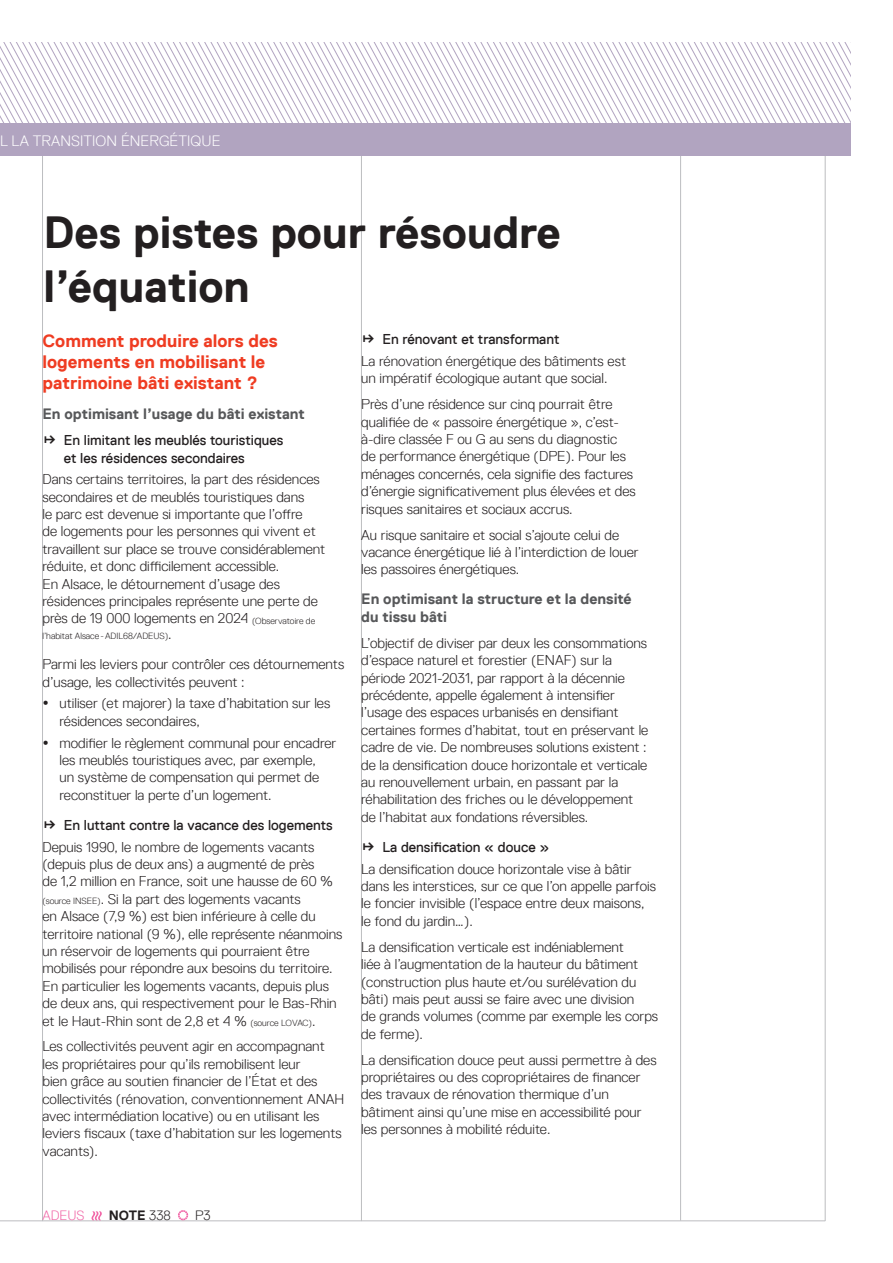
<style>
.page{position:relative;width:893px;height:1263px;background:#fff}
.page>*{position:absolute;margin:0;border:0;box-sizing:border-box;transform-origin:0 0}
.t1{font:700 45px/54px "Replica";color:#231f20}
.t2{font:700 18px/21px "Replica";color:#ef3c22}
.t3{font:700 15px/17.4px "Replica";color:#57585a}
.t4{font:300 15px "Replica";letter-spacing:.005em;color:#fff}
.t5{font:300 14.25px/17.4px "Replica";color:#231f20}
.t6{font:14.25px/17.4px "Replica";color:#231f20}
.t7{font:700 13.5px "Replica";color:#231f20}
.t8{font:300 13.5px "Replica";color:#f166a7}
.t9{font:300 13.5px "Replica";color:#231f20}
.t10{font:300 9px "Replica";color:#231f20}
.s1{font-family:"Polis Pictogrammes"}
.s2{font-size:9px}
.s3{font-size:14.25px}
.s4{font-family:"Polis Pictogrammes";font-weight:400}
.s5{font-weight:400}
.s6{font-weight:300}
</style>
<div class="page">
<hr style="left:0;top:1220px;width:825px;height:1px;background:#bcbdc0">
<hr style="left:825px;top:155px;width:1px;height:1066px;background:#bcbdc0">
<hr style="left:42px;top:155px;width:1px;height:1066px;background:#bcbdc0">
<svg style="left:92px;top:1211px;width:10px;height:9px"></svg>
<svg style="left:178px;top:1210px;width:10px;height:10px"></svg>
<hr style="left:361px;top:155px;width:1px;height:1066px;background:#bcbdc0">
<hr style="left:680px;top:155px;width:1px;height:1065px;background:#bcbdc0">
<div style="left:0;top:122px;width:850px;height:33px;background:#b1a4c0"></div>
<svg style="left:0;top:43px;width:850px;height:80px"></svg>
<p class="t4" style="left:0;top:132px;width:222px">L LA TRANSITION ÉNERGÉTIQUE</p>
<h1 class="t1" style="left:44px;top:205px;width:519px">Des pistes pour résoudre l’équation</h1>
<p class="t2" style="left:43px;top:330px;width:237px">Comment produire alors des logements en mobilisant le patrimoine bâti existant ?</p>
<p class="t3" style="left:43px;top:405px;width:264px">En optimisant l’usage du bâti existant</p>
<p class="t6" style="left:64px;top:432px;width:221px;text-indent:-21px"><span class="s1">X</span> En limitant les meublés touristiques et les résidences secondaires</p>
<p class="t5" style="left:43px;top:471px;width:284px">Dans certains territoires, la part des résidences secondaires et de meublés touristiques dans<br>le parc est devenue si importante que l’offre<br>de logements pour les personnes qui vivent et travaillent sur place se trouve considérablement réduite, et donc difficilement accessible.<br>En Alsace, le détournement d’usage des résidences principales représente une perte de près de 19 000 logements en 2024 <span class="s2">(Observatoire de</span></p>
<p class="t10" style="left:43px;top:631px;width:131px">l’habitat Alsace - ADIL68/ADEUS)<span class="s3">.</span></p>
<p class="t5" style="left:43px;top:656px;width:303px">Parmi les leviers pour contrôler ces détournements d’usage, les collectivités peuvent :</p>
<p class="t5" style="left:60px;top:695px;width:272px">utiliser (et majorer) la taxe d’habitation sur les résidences secondaires,</p>
<p class="t5" style="left:60px;top:734px;width:278px">modifier le règlement communal pour encadrer les meublés touristiques avec, par exemple,<br>un système de compensation qui permet de reconstituer la perte d’un logement.</p>
<p class="t5" style="left:43px;top:814px;width:292px;line-height:21.6px"><span class="s4">X</span> <span class="s5">En luttant contre la vacance des logements<br></span>Depuis 1990, le nombre de logements vacants</p>
<p class="t5" style="left:43px;top:855px;width:301px">(depuis plus de deux ans) a augmenté de près<br>de 1,2 million en France, soit une hausse de 60 % <span class="s2">(source INSEE)</span>. Si la part des logements vacants<br>en Alsace (7,9 %) est bien inférieure à celle du territoire national (9 %), elle représente néanmoins un réservoir de logements qui pourraient être mobilisés pour répondre aux besoins du territoire.<br>En particulier les logements vacants, depuis plus de deux ans, qui respectivement pour le Bas-Rhin et le Haut-Rhin sont de 2,8 et 4 % <span class="s2">(source LOVAC)</span>.</p>
<p class="t5" style="left:43px;top:1038px;width:303px">Les collectivités peuvent agir en accompagnant les propriétaires pour qu’ils remobilisent leur<br>bien grâce au soutien financier de l’État et des collectivités (rénovation, conventionnement ANAH avec intermédiation locative) ou en utilisant les leviers fiscaux (taxe d’habitation sur les logements vacants).</p>
<p class="t5" style="left:361px;top:329px;width:266px;line-height:21.6px"><span class="s4">X</span> <span class="s5">En rénovant et transformant<br></span>La rénovation énergétique des bâtiments est</p>
<p class="t5" style="left:361px;top:365px;width:253px;line-height:26px">un impératif écologique autant que social.<br>Près d’une résidence sur cinq pourrait être</p>
<p class="t5" style="left:361px;top:413px;width:276px">qualifiée de « passoire énergétique », c’est&shy;à-dire classée F ou G au sens du diagnostic<br>de performance énergétique (DPE). Pour les ménages concernés, cela signifie des factures d’énergie significativement plus élevées et des risques sanitaires et sociaux accrus.</p>
<p class="t5" style="left:361px;top:526px;width:279px">Au risque sanitaire et social s’ajoute celui de vacance énergétique lié à l’interdiction de louer les passoires énergétiques.</p>
<p class="t3" style="left:361px;top:591px;width:272px">En optimisant la structure et la densité du tissu bâti</p>
<p class="t5" style="left:361px;top:634px;width:289px">L’objectif de diviser par deux les consommations d’espace naturel et forestier (ENAF) sur la période 2021-2031, par rapport à la décennie précédente, appelle également à intensifier l’usage des espaces urbanisés en densifiant certaines formes d’habitat, tout en préservant le cadre de vie. De nombreuses solutions existent : de la densification douce horizontale et verticale au renouvellement urbain, en passant par la réhabilitation des friches ou le développement de l’habitat aux fondations réversibles.</p>
<p class="t5" style="left:361px;top:836px;width:272px;line-height:21.6px"><span class="s4">X</span> <span class="s5">La densification « douce »<br></span>La densification douce horizontale vise à bâtir</p>
<p class="t5" style="left:361px;top:877px;width:296px">dans les interstices, sur ce que l’on appelle parfois le foncier invisible (l’espace entre deux maisons, le fond du jardin…).</p>
<p class="t5" style="left:361px;top:938px;width:298px">La densification verticale est indéniablement<br>liée à l’augmentation de la hauteur du bâtiment (construction plus haute et/ou surélévation du bâti) mais peut aussi se faire avec une division<br>de grands volumes (comme par exemple les corps de ferme).</p>
<p class="t5" style="left:361px;top:1051px;width:297px">La densification douce peut aussi permettre à des propriétaires ou des copropriétaires de financer des travaux de rénovation thermique d’un bâtiment ainsi qu’une mise en accessibilité pour les personnes à mobilité réduite.</p>
<p class="t8" style="left:43px;top:1208px;width:43px">ADEUS</p>
<p class="t7" style="left:109px;top:1208px;width:64px">NOTE <span class="s6">338</span></p>
<p class="t9" style="left:195px;top:1208px;width:17px">P3</p>
</div>
